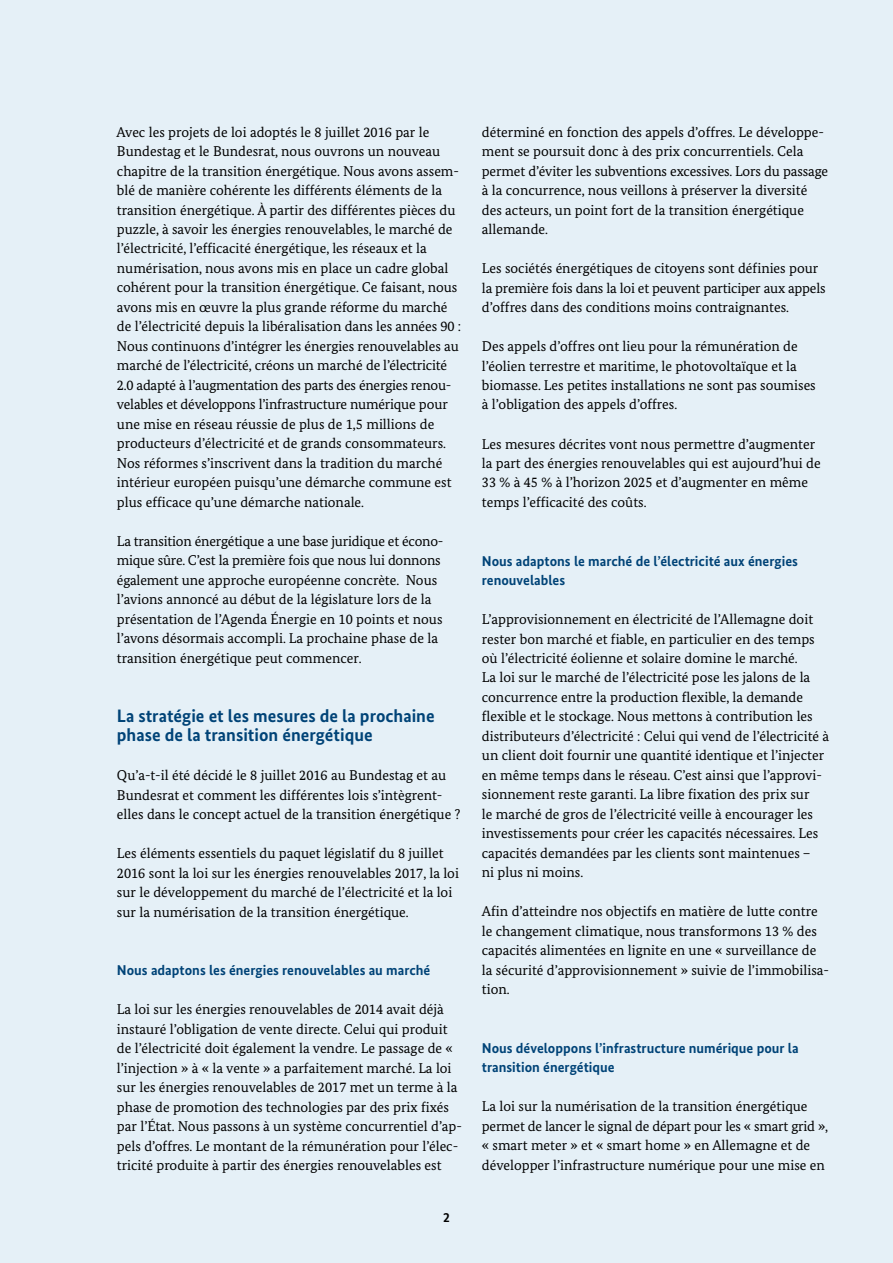
<style>
.page{position:relative;width:893px;height:1263px;background:#e5f0f7}
.page>*{position:absolute;margin:0;border:0;box-sizing:border-box;transform-origin:0 0}
.t1{font:700 18px/19.5px "Bundes Sans";color:#004377}
.t2{font:14.25px/19.5px "Bundes Serif";color:#000}
.t3{font:700 14.25px/19.5px "Bundes Sans";color:#004377}
.t4{font:700 13.5px "Bundes Sans";color:#000}
</style>
<div class="page">
<p class="t2" style="left:116px;top:122px;width:346px">Avec les projets de loi adoptés le 8 juillet 2016 par le Bundestag et le Bundesrat, nous ouvrons un nouveau chapitre de la transition énergétique. Nous avons assem&shy;blé de manière cohérente les différents éléments de la transition énergétique. À partir des différentes pièces du puzzle, à savoir les énergies renouvelables, le marché de l’électricité, l’efficacité énergétique, les réseaux et la numérisation, nous avons mis en place un cadre global cohérent pour la transition énergétique. Ce faisant, nous avons mis en œuvre la plus grande réforme du marché de l’électricité depuis la libéralisation dans les années 90 :<br>Nous continuons d’intégrer les énergies renouvelables au marché de l’électricité, créons un marché de l’électricité 2.0 adapté à l’augmentation des parts des énergies renou&shy;velables et développons l’infrastructure numérique pour une mise en réseau réussie de plus de 1,5 millions de producteurs d’électricité et de grands consommateurs.<br>Nos réformes s’inscrivent dans la tradition du marché intérieur européen puisqu’une démarche commune est plus efficace qu’une démarche nationale.</p>
<p class="t2" style="left:117px;top:531px;width:328px">La transition énergétique a une base juridique et écono&shy;mique sûre. C’est la première fois que nous lui donnons également une approche européenne concrète. Nous l’avions annoncé au début de la législature lors de la présentation de l’Agenda Énergie en 10 points et nous l’avons désormais accompli. La prochaine phase de la transition énergétique peut commencer.</p>
<h2 class="t1" style="left:117px;top:705px;width:319px">La stratégie et les mesures de la prochaine phase de la transition énergétique</h2>
<p class="t2" style="left:117px;top:765px;width:345px">Qu’a-t-il été décidé le 8 juillet 2016 au Bundestag et au<br>Bundesrat et comment les différentes lois s’intègrent&shy;elles dans le concept actuel de la transition énergétique ?</p>
<p class="t2" style="left:117px;top:843px;width:344px">Les éléments essentiels du paquet législatif du 8 juillet 2016 sont la loi sur les énergies renouvelables 2017, la loi sur le développement du marché de l’électricité et la loi sur la numérisation de la transition énergétique.</p>
<h3 class="t3" style="left:117px;top:960px;width:315px">Nous adaptons les énergies renouvelables au marché</h3>
<p class="t2" style="left:117px;top:999px;width:347px">La loi sur les énergies renouvelables de 2014 avait déjà instauré l’obligation de vente directe. Celui qui produit de l’électricité doit également la vendre. Le passage de « l’injection » à « la vente » a parfaitement marché. La loi sur les énergies renouvelables de 2017 met un terme à la phase de promotion des technologies par des prix fixés par l’État. Nous passons à un système concurrentiel d’ap&shy;pels d’offres. Le montant de la rémunération pour l’élec&shy;tricité produite à partir des énergies renouvelables est</p>
<p class="t4" style="left:443px;top:1209px;width:8px">2</p>
<p class="t2" style="left:482px;top:122px;width:348px">déterminé en fonction des appels d’offres. Le développe&shy;ment se poursuit donc à des prix concurrentiels. Cela permet d’éviter les subventions excessives. Lors du passage à la concurrence, nous veillons à préserver la diversité des acteurs, un point fort de la transition énergétique allemande.</p>
<p class="t2" style="left:482px;top:258px;width:345px">Les sociétés énergétiques de citoyens sont définies pour la première fois dans la loi et peuvent participer aux appels d’offres dans des conditions moins contraignantes.</p>
<p class="t2" style="left:482px;top:336px;width:335px">Des appels d’offres ont lieu pour la rémunération de l’éolien terrestre et maritime, le photovoltaïque et la biomasse. Les petites installations ne sont pas soumises à l’obligation des appels d’offres.</p>
<p class="t2" style="left:482px;top:434px;width:340px">Les mesures décrites vont nous permettre d’augmenter la part des énergies renouvelables qui est aujourd’hui de 33 % à 45 % à l’horizon 2025 et d’augmenter en même temps l’efficacité des coûts.</p>
<h3 class="t3" style="left:482px;top:551px;width:318px">Nous adaptons le marché de l’électricité aux énergies renouvelables</h3>
<p class="t2" style="left:482px;top:609px;width:349px">L’approvisionnement en électricité de l’Allemagne doit rester bon marché et fiable, en particulier en des temps où l’électricité éolienne et solaire domine le marché.<br>La loi sur le marché de l’électricité pose les jalons de la concurrence entre la production flexible, la demande flexible et le stockage. Nous mettons à contribution les distributeurs d’électricité : Celui qui vend de l’électricité à un client doit fournir une quantité identique et l’injecter en même temps dans le réseau. C’est ainsi que l’approvi&shy;sionnement reste garanti. La libre fixation des prix sur<br>le marché de gros de l’électricité veille à encourager les investissements pour créer les capacités nécessaires. Les capacités demandées par les clients sont maintenues –<br>ni plus ni moins.</p>
<p class="t2" style="left:482px;top:902px;width:349px">Afin d’atteindre nos objectifs en matière de lutte contre le changement climatique, nous transformons 13 % des capacités alimentées en lignite en une « surveillance de la sécurité d’approvisionnement » suivie de l’immobilisa&shy;tion.</p>
<h3 class="t3" style="left:482px;top:1038px;width:318px">Nous développons l’infrastructure numérique pour la transition énergétique</h3>
<p class="t2" style="left:482px;top:1097px;width:348px">La loi sur la numérisation de la transition énergétique permet de lancer le signal de départ pour les « smart grid », « smart meter » et « smart home » en Allemagne et de développer l’infrastructure numérique pour une mise en</p>
</div>
